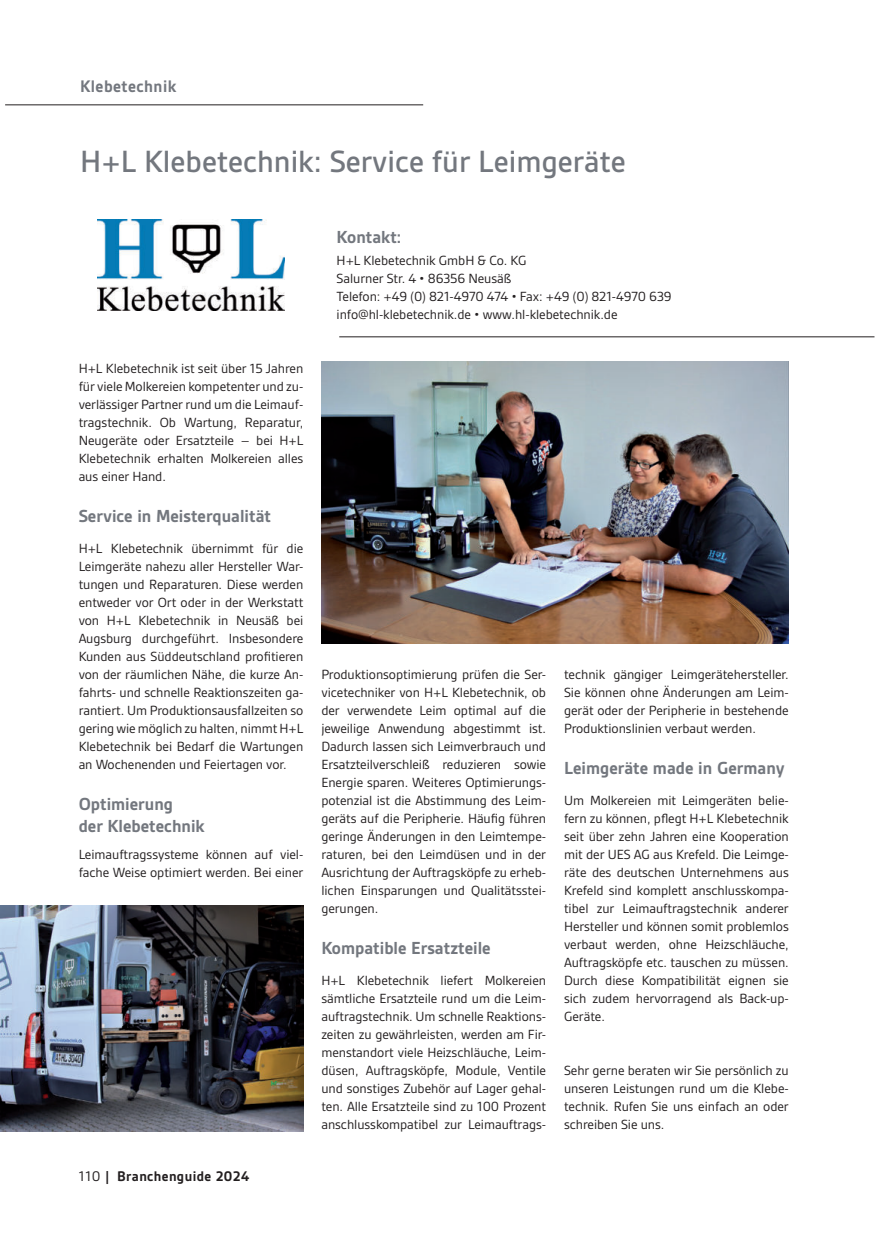
<style>
.page{position:relative;width:876px;height:1238px;background:#fff}
.page>*{position:absolute;margin:0;border:0;box-sizing:border-box;transform-origin:0 0}
.t1{font:500 33px "Gesta";color:#73777e}
.t2{font:700 18.75px/22.5px "Gesta";color:#73777e}
.t3{font:700 18px "Gesta";letter-spacing:.025em;color:#73777e}
.t4{font:700 15px "Gesta";letter-spacing:.025em;color:#231f20}
.t5{font:14.25px/18px "Gesta";letter-spacing:-.005em;color:#231f20;text-align:justify}
.s1{font-weight:400}
</style>
<div class="page">
<hr style="left:5px;top:104px;width:418px;height:1px;background:#231f20">
<hr style="left:339px;top:336px;width:535px;height:1px;background:#231f20">
<img style="left:98px;top:219px;width:186px;height:91px">
<img style="left:321px;top:361px;width:468px;height:282px">
<img style="left:0;top:905px;width:303px;height:226px">
<p class="t3" style="left:80px;top:80px;width:98px">Klebetechnik</p>
<h1 class="t1" style="left:80px;top:151px;width:547px">H+L Klebetechnik: Service für Leimgeräte</h1>
<p class="t5" style="left:79px;top:359px;width:226px">H+L Klebetechnik ist seit über 15 Jahren für viele Molkereien kompetenter und zu&shy;verlässiger Partner rund um die Leimauf&shy;tragstechnik. Ob Wartung, Reparatur, Neugeräte oder Ersatzteile – bei H+L Klebetechnik erhalten Molkereien alles aus einer Hand.</p>
<h2 class="t2" style="left:79px;top:506px;width:194px">Service in Meisterqualität</h2>
<p class="t5" style="left:79px;top:539px;width:226px">H+L Klebetechnik übernimmt für die Leimgeräte nahezu aller Hersteller War&shy;tungen und Reparaturen. Diese werden entweder vor Ort oder in der Werkstatt von H+L Klebetechnik in Neusäß bei Augsburg durchgeführt. Insbesondere Kunden aus Süddeutschland profitieren von der räumlichen Nähe, die kurze An&shy;fahrts- und schnelle Reaktionszeiten ga&shy;rantiert. Um Produktionsausfallzeiten so gering wie möglich zu halten, nimmt H+L Klebetechnik bei Bedarf die Wartungen an Wochenenden und Feiertagen vor.</p>
<h2 class="t2" style="left:79px;top:794px;width:128px">Optimierung<br>der Klebetechnik</h2>
<p class="t5" style="left:79px;top:845px;width:226px">Leimauftragssysteme können auf viel&shy;fache Weise optimiert werden. Bei einer</p>
<p class="t4" style="left:79px;top:1171px;width:172px"><span class="s1">110</span> | Branchenguide 2024</p>
<h2 class="t2" style="left:337px;top:227px;width:66px">Kontakt:</h2>
<p class="t5" style="left:337px;top:251px;width:336px;text-align:left">H+L Klebetechnik GmbH &amp; Co. KG<br>Salurner Str. 4 • 86356 Neusäß<br>Telefon: +49 (0) 821-4970 474 • Fax: +49 (0) 821-4970 639 info@hl-klebetechnik.de • www.hl-klebetechnik.de</p>
<p class="t5" style="left:321px;top:665px;width:226px">Produktionsoptimierung prüfen die Ser&shy;vicetechniker von H+L Klebetechnik, ob der verwendete Leim optimal auf die jeweilige Anwendung abgestimmt ist.<br>Dadurch lassen sich Leimverbrauch und Ersatzteilverschleiß reduzieren sowie Energie sparen. Weiteres Optimierungs&shy;potenzial ist die Abstimmung des Leim&shy;geräts auf die Peripherie. Häufig führen geringe Änderungen in den Leimtempe&shy;raturen, bei den Leimdüsen und in der Ausrichtung der Auftragsköpfe zu erheb&shy;lichen Einsparungen und Qualitätsstei&shy;gerungen.</p>
<h2 class="t2" style="left:321px;top:938px;width:171px">Kompatible Ersatzteile</h2>
<p class="t5" style="left:321px;top:971px;width:226px">H+L Klebetechnik liefert Molkereien sämtliche Ersatzteile rund um die Leim&shy;auftragstechnik. Um schnelle Reaktions&shy;zeiten zu gewährleisten, werden am Fir&shy;menstandort viele Heizschläuche, Leim&shy;düsen, Auftragsköpfe, Module, Ventile und sonstiges Zubehör auf Lager gehal&shy;ten. Alle Ersatzteile sind zu 100 Prozent anschlusskompatibel zur Leimauftrags-</p>
<p class="t5" style="left:564px;top:665px;width:226px">technik gängiger Leimgerätehersteller.<br>Sie können ohne Änderungen am Leim&shy;gerät oder der Peripherie in bestehende Produktionslinien verbaut werden.</p>
<h2 class="t2" style="left:564px;top:758px;width:222px">Leimgeräte made in Germany</h2>
<p class="t5" style="left:564px;top:791px;width:226px">Um Molkereien mit Leimgeräten belie&shy;fern zu können, pflegt H+L Klebetechnik seit über zehn Jahren eine Kooperation mit der UES AG aus Krefeld. Die Leimge&shy;räte des deutschen Unternehmens aus Krefeld sind komplett anschlusskompa&shy;tibel zur Leimauftragstechnik anderer Hersteller und können somit problemlos verbaut werden, ohne Heizschläuche, Auftragsköpfe etc. tauschen zu müssen.<br>Durch diese Kompatibilität eignen sie sich zudem hervorragend als Back-up-Geräte.</p>
<p class="t5" style="left:564px;top:1061px;width:226px">Sehr gerne beraten wir Sie persönlich zu unseren Leistungen rund um die Klebe&shy;technik. Rufen Sie uns einfach an oder schreiben Sie uns.</p>
</div>
